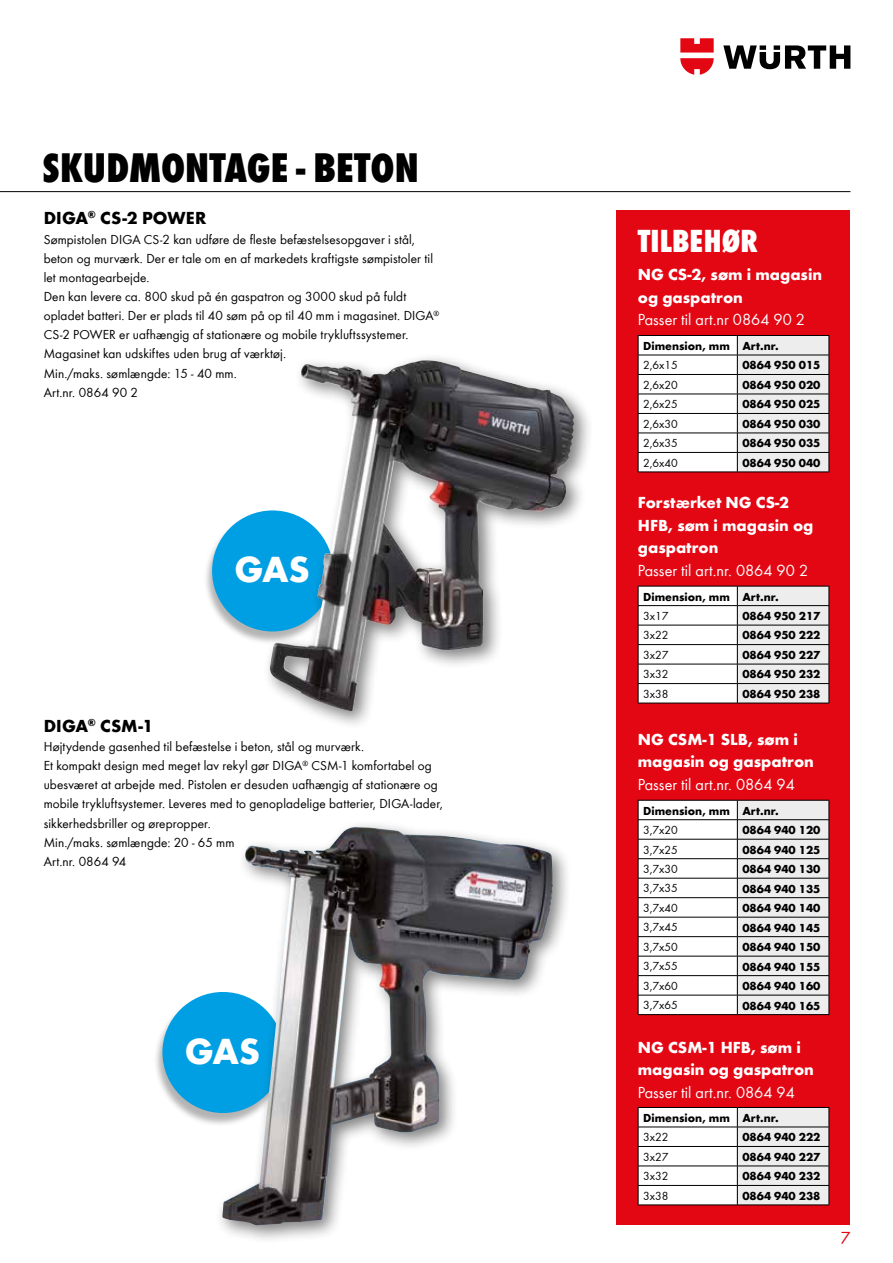
<style>
.page{position:relative;width:893px;height:1263px;background:#fff}
.page>*{position:absolute;margin:0;border:0;box-sizing:border-box;transform-origin:0 0}
.t1{font:42.75px "Wuerth Extra Bold Cond Caps";color:#000}
.t2{font:700 37.5px "Wuerth";letter-spacing:-.025em;color:#fff}
.t3{font:800 condensed 33px "Wuerth";letter-spacing:.005em;color:#fff}
.t4{font:700 18px "Wuerth";letter-spacing:.005em;color:#000}
.t5{font:18px "Wuerth";color:#e30613}
.t6{font:700 16.5px/22.5px "Wuerth";color:#fff}
.t7{font:16.5px "Wuerth";color:#fff}
.t8{font:13.5px/19.2px "Wuerth";letter-spacing:.01em;color:#000}
.t9{font:700 12px "Wuerth";color:#000}
.t10{font:12px "Wuerth";color:#000}
</style>
<div class="page">
<svg style="left:723px;top:45px;width:127px;height:24px"></svg>
<svg style="left:680px;top:38px;width:34px;height:37px"></svg>
<hr style="left:0;top:191px;width:850px;height:1px;background:#000">
<div style="left:203px;top:512px;width:133px;height:133px;background:#000;opacity:.3"></div>
<div style="left:212px;top:510px;width:121px;height:121px;background:#009fe3;border-radius:50%"></div>
<div style="left:153px;top:993px;width:134px;height:134px;background:#000;opacity:.3"></div>
<div style="left:162px;top:992px;width:121px;height:121px;background:#009fe3;border-radius:50%"></div>
<div style="left:262px;top:353px;width:332px;height:378px;background:#000;opacity:.5"></div>
<img style="left:270px;top:360px;width:153px;height:351px">
<div style="left:215px;top:819px;width:358px;height:426px;background:#000;opacity:.5"></div>
<img style="left:222px;top:827px;width:331px;height:398px">
<div style="left:617px;top:210px;width:233px;height:1015px;background:#e30613"></div>
<svg style="left:638px;top:335px;width:192px;height:137px;background:#e4e3e3"></svg>
<hr style="left:638px;top:472px;width:99px;height:1px;background:#000">
<hr style="left:737px;top:472px;width:92px;height:1px;background:#000">
<svg style="left:638px;top:586px;width:192px;height:117px;background:#e6e5e5"></svg>
<hr style="left:638px;top:703px;width:99px;height:1px;background:#000">
<hr style="left:737px;top:703px;width:92px;height:1px;background:#000">
<svg style="left:638px;top:800px;width:192px;height:214px;background:#e6e6e6"></svg>
<hr style="left:638px;top:1014px;width:99px;height:1px;background:#000">
<hr style="left:737px;top:1014px;width:92px;height:1px;background:#000">
<svg style="left:638px;top:1107px;width:192px;height:98px;background:#e5e4e4"></svg>
<hr style="left:638px;top:1205px;width:99px;height:1px;background:#000">
<hr style="left:737px;top:1205px;width:92px;height:1px;background:#000">
<h1 class="t1" style="left:43px;top:138px;width:378px">SKUDMONTAGE - BETON</h1>
<h3 class="t4" style="left:44px;top:205px;width:164px">DIGA<sup>®</sup> CS-2 POWER</h3>
<p class="t8" style="left:44px;top:229px;width:397px">Sømpistolen DIGA CS-2 kan udføre de fleste befæstelsesopgaver i stål, beton og murværk. Der er tale om en af markedets kraftigste sømpistoler til let montagearbejde.<br>Den kan levere ca. 800 skud på én gaspatron og 3000 skud på fuldt opladet batteri. Der er plads til 40 søm på op til 40 mm i magasinet. DIGA<sup>® </sup>CS-2 POWER er uafhængig af stationære og mobile trykluftssystemer.<br>Magasinet kan udskiftes uden brug af værktøj.<br>Min./maks. sømlængde: 15 - 40 mm.<br>Art.nr. 0864 90 2</p>
<h2 class="t2" style="left:234px;top:542px;width:77px">GAS</h2>
<h3 class="t4" style="left:44px;top:712px;width:111px">DIGA<sup>®</sup> CSM-1</h3>
<p class="t8" style="left:44px;top:736px;width:401px">Højtydende gasenhed til befæstelse i beton, stål og murværk.<br>Et kompakt design med meget lav rekyl gør DIGA<sup>®</sup> CSM-1 komfortabel og ubesværet at arbejde med. Pistolen er desuden uafhængig af stationære og mobile trykluftsystemer. Leveres med to genopladelige batterier, DIGA-lader, sikkerhedsbriller og ørepropper.<br>Min./maks. sømlængde: 20 - 65 mm<br>Art.nr. 0864 94</p>
<h2 class="t2" style="left:185px;top:1024px;width:77px">GAS</h2>
<h3 class="t3" style="left:638px;top:218px;width:122px">TILBEHØR</h3>
<p class="t6" style="left:638px;top:262px;width:186px">NG CS-2, søm i magasin og gaspatron</p>
<p class="t7" style="left:638px;top:308px;width:169px">Passer til art.nr 0864 90 2</p>
<p class="t9" style="left:643px;top:337px;width:137px">Dimension, mm Art.nr.</p>
<p class="t10" style="left:643px;top:357px;width:36px">2,6x15</p>
<p class="t9" style="left:742px;top:356px;width:79px">0864 950 015</p>
<p class="t10" style="left:643px;top:377px;width:36px">2,6x20</p>
<p class="t9" style="left:742px;top:376px;width:79px">0864 950 020</p>
<p class="t10" style="left:643px;top:396px;width:36px">2,6x25</p>
<p class="t9" style="left:742px;top:395px;width:79px">0864 950 025</p>
<p class="t10" style="left:643px;top:416px;width:36px">2,6x30</p>
<p class="t9" style="left:742px;top:415px;width:79px">0864 950 030</p>
<p class="t10" style="left:643px;top:435px;width:36px">2,6x35</p>
<p class="t9" style="left:742px;top:434px;width:79px">0864 950 035</p>
<p class="t10" style="left:643px;top:454px;width:36px">2,6x40</p>
<p class="t9" style="left:742px;top:454px;width:79px">0864 950 040</p>
<p class="t6" style="left:638px;top:490px;width:177px">Forstærket NG CS-2<br>HFB, søm i magasin og gaspatron</p>
<p class="t7" style="left:638px;top:559px;width:172px">Passer til art.nr. 0864 90 2</p>
<p class="t9" style="left:643px;top:588px;width:137px">Dimension, mm Art.nr.</p>
<p class="t10" style="left:643px;top:608px;width:27px">3x17</p>
<p class="t9" style="left:742px;top:607px;width:80px">0864 950 217</p>
<p class="t10" style="left:643px;top:627px;width:27px">3x22</p>
<p class="t9" style="left:742px;top:627px;width:79px">0864 950 222</p>
<p class="t10" style="left:643px;top:647px;width:27px">3x27</p>
<p class="t9" style="left:742px;top:646px;width:80px">0864 950 227</p>
<p class="t10" style="left:643px;top:666px;width:27px">3x32</p>
<p class="t9" style="left:742px;top:666px;width:79px">0864 950 232</p>
<p class="t10" style="left:643px;top:686px;width:27px">3x38</p>
<p class="t9" style="left:742px;top:685px;width:79px">0864 950 238</p>
<p class="t6" style="left:638px;top:726px;width:178px">NG CSM-1 SLB, søm i magasin og gaspatron</p>
<p class="t7" style="left:638px;top:773px;width:159px">Passer til art.nr. 0864 94</p>
<p class="t9" style="left:643px;top:802px;width:137px">Dimension, mm Art.nr.</p>
<p class="t10" style="left:643px;top:822px;width:36px">3,7x20</p>
<p class="t9" style="left:742px;top:821px;width:79px">0864 940 120</p>
<p class="t10" style="left:643px;top:841px;width:36px">3,7x25</p>
<p class="t9" style="left:742px;top:841px;width:79px">0864 940 125</p>
<p class="t10" style="left:643px;top:861px;width:36px">3,7x30</p>
<p class="t9" style="left:742px;top:860px;width:79px">0864 940 130</p>
<p class="t10" style="left:643px;top:880px;width:36px">3,7x35</p>
<p class="t9" style="left:742px;top:880px;width:79px">0864 940 135</p>
<p class="t10" style="left:643px;top:900px;width:36px">3,7x40</p>
<p class="t9" style="left:742px;top:899px;width:79px">0864 940 140</p>
<p class="t10" style="left:643px;top:919px;width:36px">3,7x45</p>
<p class="t9" style="left:742px;top:919px;width:79px">0864 940 145</p>
<p class="t10" style="left:643px;top:939px;width:36px">3,7x50</p>
<p class="t9" style="left:742px;top:938px;width:79px">0864 940 150</p>
<p class="t10" style="left:643px;top:958px;width:36px">3,7x55</p>
<p class="t9" style="left:742px;top:958px;width:79px">0864 940 155</p>
<p class="t10" style="left:643px;top:978px;width:36px">3,7x60</p>
<p class="t9" style="left:742px;top:977px;width:79px">0864 940 160</p>
<p class="t10" style="left:643px;top:997px;width:36px">3,7x65</p>
<p class="t9" style="left:742px;top:997px;width:79px">0864 940 165</p>
<p class="t6" style="left:638px;top:1035px;width:178px">NG CSM-1 HFB, søm i magasin og gaspatron</p>
<p class="t7" style="left:638px;top:1081px;width:159px">Passer til art.nr. 0864 94</p>
<p class="t9" style="left:643px;top:1109px;width:137px">Dimension, mm Art.nr.</p>
<p class="t10" style="left:643px;top:1129px;width:27px">3x22</p>
<p class="t9" style="left:742px;top:1128px;width:79px">0864 940 222</p>
<p class="t10" style="left:643px;top:1148px;width:27px">3x27</p>
<p class="t9" style="left:742px;top:1148px;width:79px">0864 940 227</p>
<p class="t10" style="left:643px;top:1168px;width:27px">3x32</p>
<p class="t9" style="left:742px;top:1167px;width:79px">0864 940 232</p>
<p class="t10" style="left:643px;top:1187px;width:27px">3x38</p>
<p class="t9" style="left:742px;top:1187px;width:79px">0864 940 238</p>
<h3 class="t5" style="left:840px;top:1225px;width:11px">7</h3>
</div>
